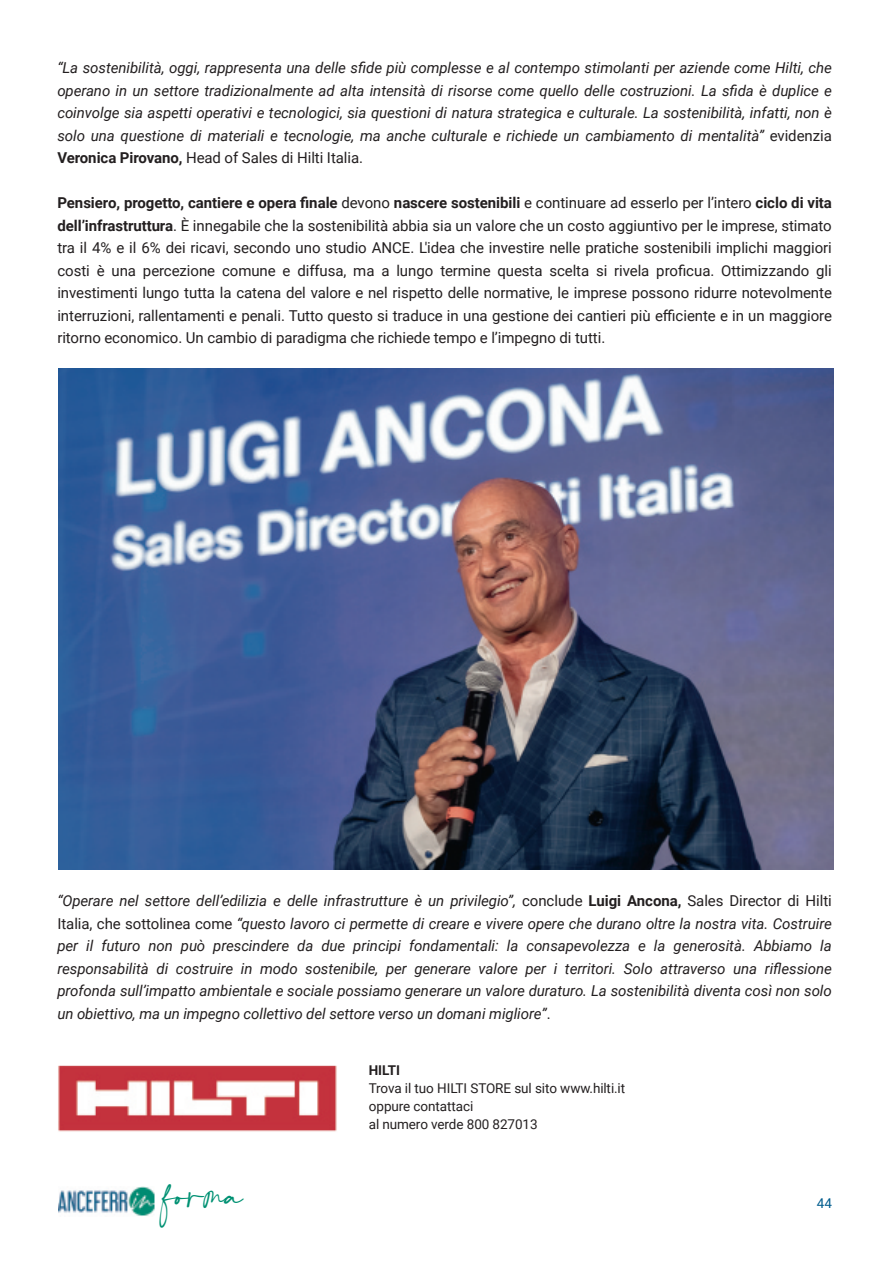
<style>
.page{position:relative;width:893px;height:1263px;background:#fff}
.page>*{position:absolute;margin:0;border:0;box-sizing:border-box;transform-origin:0 0}
.t1{font:46.5px "Charlotte";color:#009173}
.t2{font:italic 15px/22.5px "Roboto";letter-spacing:-.005em;color:#231f20;text-align:justify}
.t3{font:15px/22.5px "Roboto";letter-spacing:-.005em;color:#231f20;text-align:justify}
.t4{font:13.5px/18px "Roboto";letter-spacing:-.005em;color:#231f20}
.t5{font:700 13.5px "Roboto";letter-spacing:-.005em;color:#231f20}
.t6{font:13.5px "Roboto";color:#015c8d}
.s1{font-style:normal}
.s2{font-weight:700;font-style:normal}
.s3{font-weight:700}
</style>
<div class="page">
<img style="left:58px;top:1186px;width:97px;height:30px">
<img style="left:58px;top:1065px;width:279px;height:67px">
<img style="left:59px;top:368px;width:774px;height:501px">
<p class="t2" style="left:57px;top:57px;width:776px">“La sostenibilità, oggi, rappresenta una delle sfide più complesse e al contempo stimolanti per aziende come Hilti, che operano in un settore tradizionalmente ad alta intensità di risorse come quello delle costruzioni. La sfida è duplice e coinvolge sia aspetti operativi e tecnologici, sia questioni di natura strategica e culturale. La sostenibilità, infatti, non è solo una questione di materiali e tecnologie, ma anche culturale e richiede un cambiamento di mentalità” <span class="s1">evidenzia </span><span class="s2">Veronica Pirovano,</span> <span class="s1">Head of Sales di Hilti Italia.</span></p>
<p class="t3" style="left:57px;top:192px;width:776px"><span class="s3">Pensiero, progetto, cantiere e opera finale</span> devono <span class="s3">nascere sostenibili</span> e continuare ad esserlo per l’intero <span class="s3">ciclo di vita dell’infrastruttura</span>. È innegabile che la sostenibilità abbia sia un valore che un costo aggiuntivo per le imprese, stimato tra il 4% e il 6% dei ricavi, secondo uno studio ANCE. L'idea che investire nelle pratiche sostenibili implichi maggiori costi è una percezione comune e diffusa, ma a lungo termine questa scelta si rivela proficua. Ottimizzando gli investimenti lungo tutta la catena del valore e nel rispetto delle normative, le imprese possono ridurre notevolmente interruzioni, rallentamenti e penali. Tutto questo si traduce in una gestione dei cantieri più efficiente e in un maggiore ritorno economico. Un cambio di paradigma che richiede tempo e l’impegno di tutti.</p>
<p class="t2" style="left:57px;top:890px;width:776px">“Operare nel settore dell’edilizia e delle infrastrutture è un privilegio”, <span class="s1">conclude</span> <span class="s2">Luigi Ancona,</span> <span class="s1">Sales Director di Hilti Italia, che sottolinea come</span> “questo lavoro ci permette di creare e vivere opere che durano oltre la nostra vita. Costruire per il futuro non può prescindere da due principi fondamentali: la consapevolezza e la generosità. Abbiamo la responsabilità di costruire in modo sostenibile, per generare valore per i territori. Solo attraverso una riflessione profonda sull’impatto ambientale e sociale possiamo generare un valore duraturo. La sostenibilità diventa così non solo un obiettivo, ma un impegno collettivo del settore verso un domani migliore”<span class="s1">.</span></p>
<h1 class="t1" style="left:163px;top:1168px;width:82px">forma</h1>
<p class="t5" style="left:369px;top:1062px;width:33px">HILTI</p>
<p class="t4" style="left:369px;top:1079px;width:258px">Trova il tuo HILTI STORE sul sito www.hilti.it oppure contattaci<br>al numero verde 800 827013</p>
<p class="t6" style="left:817px;top:1196px;width:17px">44</p>
</div>
